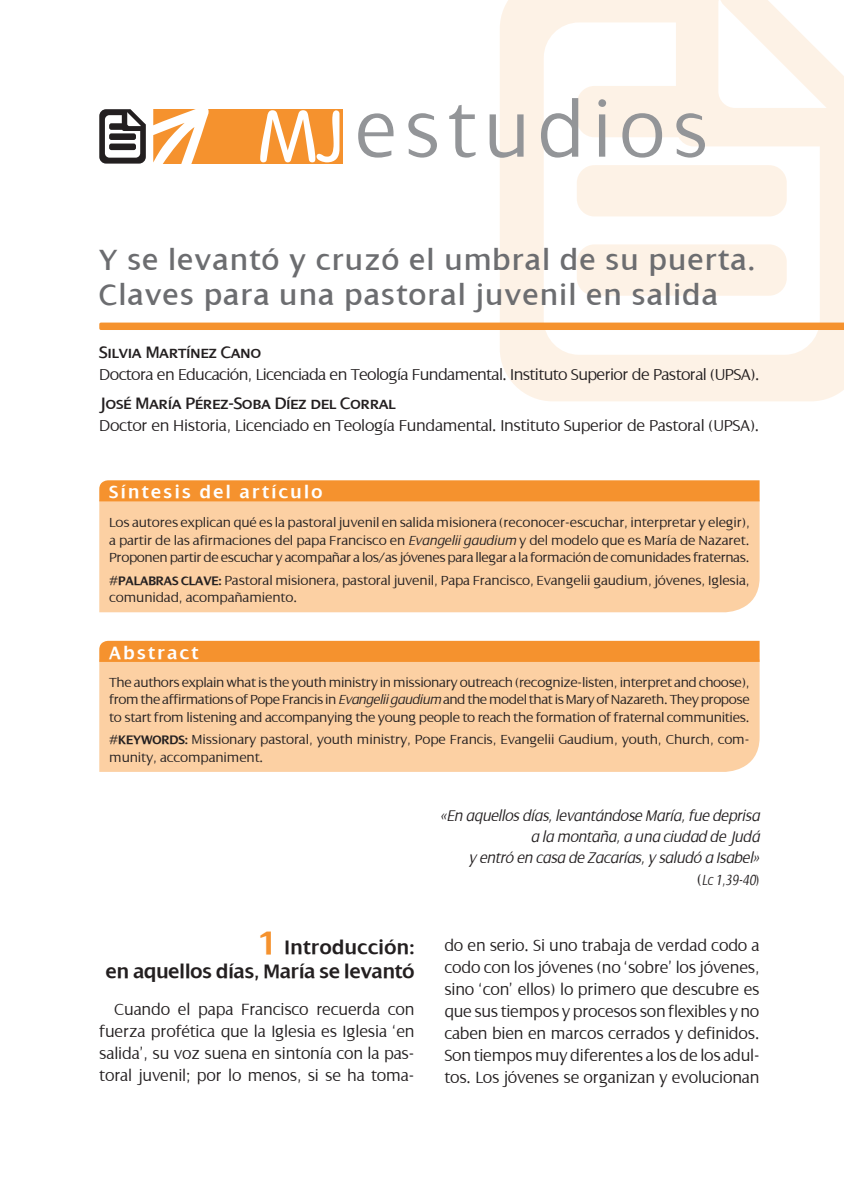
<style>
.page{position:relative;width:844px;height:1191px;background:#fff}
.page>*{position:absolute;margin:0;border:0;box-sizing:border-box;transform-origin:0 0}
.t1{font:300 84px "Dialog";letter-spacing:.09em;color:#939598}
.t2{font:31.5px/35px "Dialog";letter-spacing:.05em;color:#6c6d70}
.t3{font:600 21px/24.5px "Dialog";color:#231f20;text-align:right}
.t4{font:600 19.25px "Dialog";letter-spacing:.125em;color:#fff}
.t5{font:17.85px "Dialog Small Caps";letter-spacing:-.01em;color:#231f20}
.t6{font:300 17.5px/21.9px "Dialog";letter-spacing:-.01em;color:#231f20;text-align:justify}
.t7{font:300 16.97px "Dialog";letter-spacing:-.035em;color:#231f20}
.t8{font:italic 300 16.62px/21px "Dialog";letter-spacing:-.02em;color:#231f20;text-align:right}
.t9{font:italic 300 15.75px "Dialog";color:#231f20;scale:.85 1}
.t10{font:300 14.17px/17.5px "Dialog";letter-spacing:-.01em;color:#231f20;text-align:justify;scale:1.05 1}
.s1{font-style:italic}
.s2{font-weight:600;font-size:13.3px}
.s3{font-weight:700;font-size:35px;color:#f5922e}
.s4{font-style:normal;font-size:16.62px}
.s5{font-style:normal}
</style>
<div class="page">
<svg style="left:500px;top:0;width:343px;height:401px;fill:#fdf2e6"></svg>
<div style="left:576px;top:244px;width:210px;height:52px;background:#fdf2e6;border-radius:18px"></div>
<div style="left:576px;top:165px;width:210px;height:51px;background:#fdf2e6;border-radius:18px"></div>
<svg style="left:154px;top:109px;width:189px;height:55px"></svg>
<svg style="left:99px;top:109px;width:47px;height:55px"></svg>
<div style="left:109px;top:143px;width:27px;height:7px;background:#231f20;border-radius:2px"></div>
<div style="left:109px;top:133px;width:27px;height:7px;background:#231f20;border-radius:2px"></div>
<div style="left:99px;top:501px;width:660px;height:111px;background:#fcd0a3"></div>
<div style="left:99px;top:662px;width:660px;height:110px;background:#fcd0a3"></div>
<svg style="left:99px;top:322px;width:744px;height:8px;background:#f5993c"></svg>
<div style="left:99px;top:480px;width:660px;height:21px;background:#f5922e"></div>
<div style="left:99px;top:641px;width:660px;height:21px;background:#f5922e"></div>
<h1 class="t1" style="left:355px;top:84px;width:354px">estudios</h1>
<h2 class="t2" style="left:99px;top:243px;width:657px">Y se levantó y cruzó el umbral de su puerta.<br>Claves para una pastoral juvenil en salida</h2>
<p class="t5" style="left:99px;top:343px;width:163px">Silvia Martínez Cano</p>
<p class="t7" style="left:99px;top:365px;width:661px">Doctora en Educación, Licenciada en Teología Fundamental. Instituto Superior de Pastoral (UPSA).</p>
<p class="t5" style="left:99px;top:394px;width:298px">José María Pérez-Soba Díez del Corral</p>
<p class="t7" style="left:99px;top:416px;width:661px">Doctor en Historia, Licenciado en Teología Fundamental. Instituto Superior de Pastoral (UPSA).</p>
<h3 class="t4" style="left:109px;top:481px;width:215px">Síntesis del artículo</h3>
<p class="t10" style="left:109px;top:514px;width:611px">Los autores explican qué es la pastoral juvenil en salida misionera (reconocer-escuchar, interpretar y elegir), a partir de las afirmaciones del papa Francisco en <span class="s1">Evangelii gaudium</span> y del modelo que es María de Nazaret.<br>Proponen partir de escuchar y acompañar a los/as jóvenes para llegar a la formación de comunidades fraternas.</p>
<p class="t10" style="left:109px;top:571px;width:611px"><span class="s2">#PALABRAS CLAVE:</span> Pastoral misionera, pastoral juvenil, Papa Francisco, Evangelii gaudium, jóvenes, Iglesia, comunidad, acompañamiento.</p>
<h3 class="t4" style="left:109px;top:642px;width:91px">Abstract</h3>
<p class="t10" style="left:109px;top:673px;width:611px">The authors explain what is the youth ministry in missionary outreach (recognize-listen, interpret and choose), from the affirmations of Pope Francis in <span class="s1">Evangelii gaudium</span> and the model that is Mary of Nazareth. They propose to start from listening and accompanying the young people to reach the formation of fraternal communities.</p>
<p class="t10" style="left:109px;top:731px;width:611px"><span class="s2">#KEYWORDS:</span> Missionary pastoral, youth ministry, Pope Francis, Evangelii Gaudium, youth, Church, com&shy;munity, accompaniment.</p>
<h3 class="t3" style="left:106px;top:935px;width:310px"><span class="s3">1</span> Introducción:<br>en aquellos días, María se levantó</h3>
<p class="t6" style="left:99px;top:998px;width:317px;text-indent:15px">Cuando el papa Francisco recuerda con fuerza profética que la Iglesia es Iglesia ‘en salida’, su voz suena en sintonía con la pas&shy;toral juvenil; por lo menos, si se ha toma-</p>
<p class="t8" style="left:440px;top:805px;width:321px">«En aquellos días, levantándose María, fue deprisa a la montaña, a una ciudad de Judá<br>y entró en casa de Zacarías, y saludó a Isabel»</p>
<p class="t9" style="left:697px;top:871px;width:75px"><span class="s4">(</span>Lc 1,39-40<span class="s5">)</span></p>
<p class="t6" style="left:444px;top:934px;width:317px">do en serio. Si uno trabaja de verdad codo a codo con los jóvenes (no ‘sobre’ los jóvenes, sino ‘con’ ellos) lo primero que descubre es que sus tiempos y procesos son flexibles y no caben bien en marcos cerrados y definidos.<br>Son tiempos muy diferentes a los de los adul&shy;tos. Los jóvenes se organizan y evolucionan</p>
</div>
